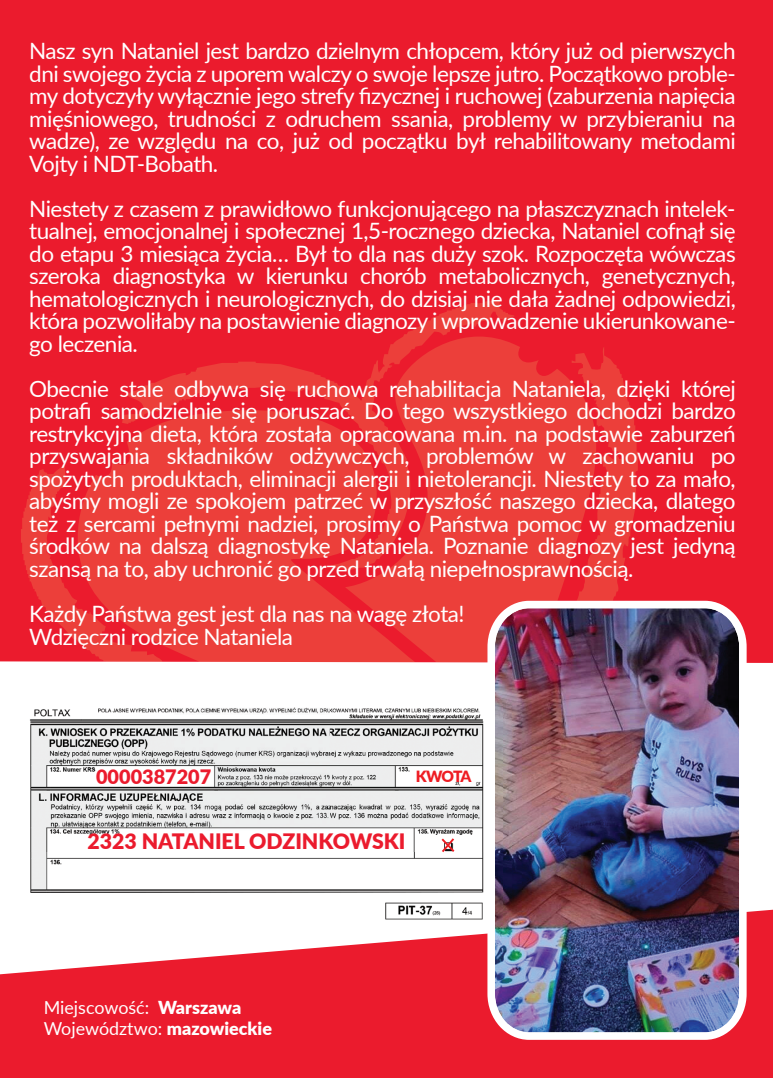
<style>
.page{position:relative;width:773px;height:1078px;background:#fff}
.page>*{position:absolute;margin:0;border:0;box-sizing:border-box;transform-origin:0 0}
.t1{font:22.5px/22.5px "Lato";letter-spacing:-.025em;color:#fff;text-align:justify}
.t2{font:900 21.25px "Lato";color:#eb1b2d}
.t3{font:900 19.75px "Lato";color:#eb1b2d}
.t4{font:18px/21.5px "Lato";color:#fff}
.t5{font:900 15.5px "Lato";letter-spacing:-.07em;color:#ee1d23}
.s1{font-weight:900}
</style>
<div class="page">
<div style="left:0;top:0;width:772px;height:785px;background:#eb1b2d"></div>
<svg style="left:21px;top:299px;width:616px;height:362px;fill:#eb3d39"></svg>
<svg style="left:78px;top:410px;width:337px;height:251px;fill:#ec3f3a"></svg>
<div style="left:0;top:661px;width:772px;height:124px;background:#fff"></div>
<svg style="left:0;top:909px;width:772px;height:168px;fill:#eb1b2d"></svg>
<img style="left:487px;top:600px;width:259px;height:439px">
<img style="left:18px;top:704px;width:484px;height:221px">
<svg style="left:441px;top:838px;width:13px;height:14px"></svg>
<p class="t1" style="left:29px;top:39px;width:708px">Nasz syn Nataniel jest bardzo dzielnym chłopcem, który już od pierwszych dni swojego życia z uporem walczy o swoje lepsze jutro. Początkowo proble&shy;my dotyczyły wyłącznie jego strefy fizycznej i ruchowej (zaburzenia napięcia mięśniowego, trudności z odruchem ssania, problemy w przybieraniu na wadze), ze względu na co, już od początku był rehabilitowany metodami Vojty i NDT-Bobath.</p>
<p class="t1" style="left:29px;top:196px;width:708px">Niestety z czasem z prawidłowo funkcjonującego na płaszczyznach intelek&shy;tualnej, emocjonalnej i społecznej 1,5-rocznego dziecka, Nataniel cofnął się do etapu 3 miesiąca życia… Był to dla nas duży szok. Rozpoczęta wówczas szeroka diagnostyka w kierunku chorób metabolicznych, genetycznych, hematologicznych i neurologicznych, do dzisiaj nie dała żadnej odpowiedzi, która pozwoliłaby na postawienie diagnozy i wprowadzenie ukierunkowane&shy;go leczenia.</p>
<p class="t1" style="left:29px;top:376px;width:708px">Obecnie stale odbywa się ruchowa rehabilitacja Nataniela, dzięki której potrafi samodzielnie się poruszać. Do tego wszystkiego dochodzi bardzo restrykcyjna dieta, która została opracowana m.in. na podstawie zaburzeń przyswajania składników odżywczych, problemów w zachowaniu po spożytych produktach, eliminacji alergii i nietolerancji. Niestety to za mało, abyśmy mogli ze spokojem patrzeć w przyszłość naszego dziecka, dlatego też z sercami pełnymi nadziei, prosimy o Państwa pomoc w gromadzeniu środków na dalszą diagnostykę Nataniela. Poznanie diagnozy jest jedyną szansą na to, aby uchronić go przed trwałą niepełnosprawnością.</p>
<p class="t1" style="left:29px;top:601px;width:437px">Każdy Państwa gest jest dla nas na wagę złota!<br>Wdzięczni rodzice Nataniela</p>
<p class="t3" style="left:96px;top:761px;width:117px">0000387207</p>
<p class="t5" style="left:416px;top:764px;width:57px">KWOTA</p>
<p class="t2" style="left:87px;top:825px;width:319px">2323 NATANIEL ODZINKOWSKI</p>
<p class="t4" style="left:44px;top:995px;width:230px">Miejscowość: <span class="s1">Warszawa<br></span>Województwo: <span class="s1">mazowieckie</span></p>
</div>
